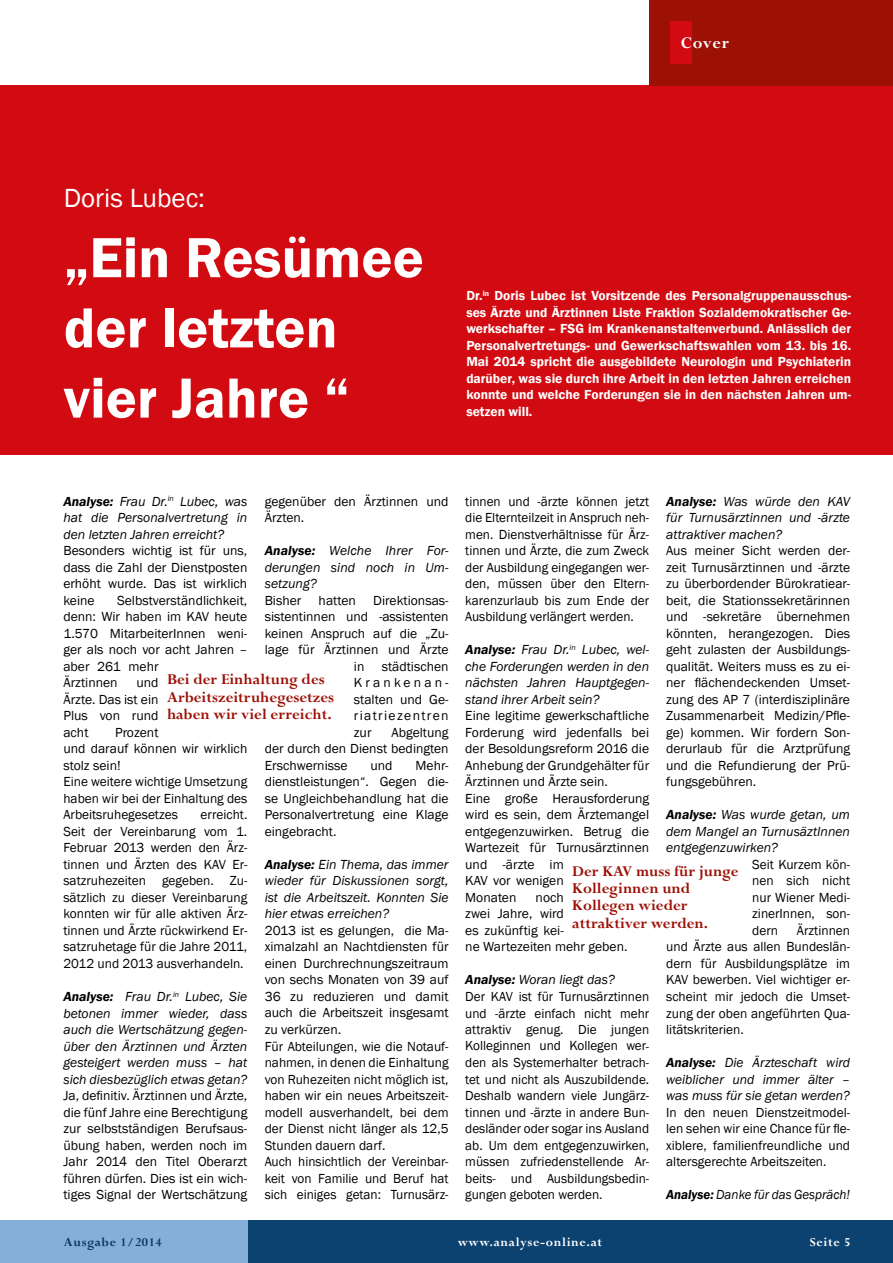
<style>
.page{position:relative;width:893px;height:1263px;background:#fff}
.page>*{position:absolute;margin:0;border:0;box-sizing:border-box;transform-origin:0 0}
.t1{font:600 58.5px/70.2px "Franklin Gothic";color:#fff}
.t2{font:27px "Franklin Gothic";color:#fff}
.t3{font:700 18px "Perpetua Std";letter-spacing:.04em;color:#fff}
.t4{font:700 16.5px/17.2px "Perpetua Std";color:#9c1006}
.t5{font:13.5px/16.5px "Franklin Gothic";color:#000;text-align:justify}
.t6{font:italic 13.5px/16.5px "Franklin Gothic";color:#000;text-align:justify}
.t7{font:600 13.5px/16.5px "Franklin Gothic";color:#fff;text-align:justify}
.t8{font:italic 13.5px "Franklin Gothic";color:#000;scale:.96 1}
.t9{font:700 13.5px "Perpetua Std";letter-spacing:.05em;color:#fff}
.t10{font:700 13.5px "Perpetua Std";letter-spacing:.05em;color:#0a375e}
.s1{font-weight:600}
.s2{font-weight:600;font-style:italic}
.s3{font-style:italic}
</style>
<div class="page">
<div style="left:0;top:1220px;width:893px;height:43px;background:#0c4270"></div>
<div style="left:0;top:1220px;width:248px;height:43px;background:#85aed9"></div>
<div style="left:0;top:85px;width:893px;height:370px;background:#d20a11"></div>
<div style="left:649px;top:0;width:244px;height:85px;background:#9c1006"></div>
<div style="left:671px;top:21px;width:21px;height:43px;background:#d20a11"></div>
<h3 class="t3" style="left:681px;top:33px;width:50px">Cover</h3>
<h2 class="t2" style="left:64px;top:181px;width:143px">Doris Lubec:</h2>
<h1 class="t1" style="left:64px;top:223px;width:362px">„Ein Resümee der letzten vier Jahre “</h1>
<p class="t7" style="left:466px;top:288px;width:386px">Dr.<sup>in</sup> Doris Lubec ist Vorsitzende des Personalgruppenausschus&shy;ses Ärzte und Ärztinnen Liste Fraktion Sozialdemokratischer Ge&shy;werkschafter – FSG im Krankenanstaltenverbund. Anlässlich der Personalvertretungs- und Gewerkschaftswahlen vom 13. bis 16.<br>Mai 2014 spricht die ausgebildete Neurologin und Psychiaterin darüber, was sie durch ihre Arbeit in den letzten Jahren erreichen konnte und welche Forderungen sie in den nächsten Jahren um&shy;setzen will.</p>
<p class="t5" style="left:265px;top:493px;width:185px">gegenüber den Ärztinnen und<br>Ärzten.</p>
<p class="t6" style="left:265px;top:543px;width:185px"><span class="s1">Analyse:</span> Welche Ihrer For&shy;derungen sind noch in Um&shy;setzung?</p>
<p class="t5" style="left:265px;top:592px;width:38px">Bisher</p>
<p class="t5" style="left:319px;top:592px;width:39px">hatten</p>
<p class="t5" style="left:373px;top:592px;width:77px">Direktionsas-</p>
<p class="t5" style="left:265px;top:609px;width:185px">sistentinnen und -assistenten</p>
<p class="t5" style="left:265px;top:625px;width:185px">keinen Anspruch auf die „Zu-</p>
<p class="t5" style="left:265px;top:642px;width:185px">lage für Ärztinnen und Ärzte</p>
<p class="t5" style="left:354px;top:658px;width:12px">in</p>
<p class="t6" style="left:63px;top:493px;width:185px"><span class="s1">Analyse:</span> Frau Dr.<sup>in</sup> Lubec, was hat die Personalvertretung in den letzten Jahren erreicht?</p>
<p class="t5" style="left:63px;top:543px;width:185px">Besonders wichtig ist für uns, dass die Zahl der Dienstposten erhöht wurde. Das ist wirklich keine</p>
<p class="t5" style="left:63px;top:592px;width:185px;text-align:left;text-indent:54px">Selbstverständlichkeit, denn: Wir haben im KAV heute<br>1.570 MitarbeiterInnen weni&shy;ger als noch vor acht Jahren – aber 261 mehr<br>Ärztinnen</p>
<p class="t5" style="left:354px;top:658px;width:96px;text-indent:28px">städtischen Krankenan&shy;stalten und Ge&shy;riatriezentren zur</p>
<p class="t4" style="left:167px;top:671px;width:169px">Bei der Einhaltung des<br>Arbeitszeitruhegesetzes haben wir viel erreicht.</p>
<p class="t5" style="left:63px;top:675px;width:97px;text-indent:73px">und Ärzte. Das ist ein Plus von rund acht</p>
<p class="t5" style="left:63px;top:724px;width:185px;text-align:left;text-indent:52px">Prozent<br>und darauf können wir wirklich stolz sein!<br>Eine weitere wichtige Umsetzung haben wir bei der Einhaltung des<br>Arbeitsruhegesetzes</p>
<p class="t5" style="left:265px;top:724px;width:185px;text-indent:127px">Abgeltung der durch den Dienst bedingten Erschwernisse</p>
<p class="t5" style="left:265px;top:757px;width:185px;text-indent:151px">Mehr&shy;dienstleistungen“. Gegen die&shy;se Ungleichbehandlung hat die Personalvertretung eine Klage eingebracht.</p>
<p class="t6" style="left:265px;top:856px;width:185px"><span class="s1">Analyse:</span> Ein Thema, das immer wieder für Diskussionen sorgt, ist die Arbeitszeit. Konnten Sie hier etwas erreichen?</p>
<p class="t5" style="left:265px;top:922px;width:185px;text-align:left">2013 ist es gelungen, die Ma&shy;ximalzahl an Nachtdiensten für einen Durchrechnungszeitraum von sechs Monaten von 39 auf<br>36 zu reduzieren und damit auch die Arbeitszeit insgesamt zu verkürzen.<br>Für Abteilungen, wie die Notauf&shy;nahmen, in denen die Einhaltung von Ruhezeiten nicht möglich ist, haben wir ein neues Arbeitszeit&shy;modell ausverhandelt, bei dem der Dienst nicht länger als 12,5<br>Stunden dauern darf.<br>Auch hinsichtlich der Vereinbar&shy;keit von Familie und Beruf hat sich einiges getan: Turnusärz-</p>
<p class="t5" style="left:370px;top:757px;width:24px">und</p>
<p class="t5" style="left:63px;top:807px;width:185px;text-indent:137px">erreicht.<br>Seit der Vereinbarung vom 1.<br>Februar 2013 werden den Ärz&shy;tinnen und Ärzten des KAV Er&shy;satzruhezeiten gegeben. Zu&shy;sätzlich zu dieser Vereinbarung konnten wir für alle aktiven Ärz&shy;tinnen und Ärzte rückwirkend Er&shy;satzruhetage für die Jahre 2011, 2012 und 2013 ausverhandeln.</p>
<p class="t6" style="left:63px;top:988px;width:185px"><span class="s1">Analyse:</span> Frau Dr.<sup>in</sup> Lubec, Sie betonen immer wieder, dass auch die Wertschätzung gegen&shy;über den Ärztinnen und Ärzten gesteigert werden muss – hat sich diesbezüglich etwas getan?</p>
<p class="t5" style="left:63px;top:1087px;width:185px">Ja, definitiv. Ärztinnen und Ärzte, die fünf Jahre eine Berechtigung zur selbstständigen Berufsaus&shy;übung haben, werden noch im Jahr 2014 den Titel Oberarzt führen dürfen. Dies ist ein wich&shy;tiges Signal der Wertschätzung</p>
<p class="t5" style="left:465px;top:493px;width:185px">tinnen und -ärzte können jetzt die Elternteilzeit in Anspruch neh&shy;men. Dienstverhältnisse für Ärz&shy;tinnen und Ärzte, die zum Zweck der Ausbildung eingegangen wer&shy;den, müssen über den Eltern&shy;karenzurlaub bis zum Ende der Ausbildung verlängert werden.</p>
<p class="t6" style="left:465px;top:642px;width:185px"><span class="s1">Analyse:</span> Frau Dr.<sup>in</sup> Lubec, wel&shy;che Forderungen werden in den nächsten Jahren Hauptgegen&shy;stand ihrer Arbeit sein?</p>
<p class="t5" style="left:465px;top:708px;width:185px;text-align:left">Eine legitime gewerkschaftliche<br>Forderung wird jedenfalls bei der Besoldungsreform 2016 die<br>Anhebung der Grundgehälter für<br>Ärztinnen und Ärzte sein.<br>Eine große Herausforderung wird es sein, dem Ärztemangel entgegenzuwirken. Betrug die<br>Wartezeit für Turnusärztinnen und -ärzte im<br>KAV vor wenigen<br>Monaten</p>
<p class="t6" style="left:666px;top:493px;width:185px"><span class="s1">Analyse:</span> Was würde den KAV für Turnusärztinnen und -ärzte attraktiver machen?</p>
<p class="t5" style="left:666px;top:543px;width:185px">Aus meiner Sicht werden der&shy;zeit Turnusärztinnen und -ärzte zu überbordender Bürokratiear&shy;beit, die Stationssekretärinnen und -sekretäre übernehmen könnten, herangezogen. Dies geht zulasten der Ausbildungs&shy;qualität. Weiters muss es zu ei&shy;ner flächendeckenden Umset&shy;zung des AP 7 (interdisziplinäre Zusammenarbeit Medizin/Pfle&shy;ge) kommen. Wir fordern Son&shy;derurlaub für die Arztprüfung und die Refundierung der Prü&shy;fungsgebühren.</p>
<p class="t6" style="left:666px;top:807px;width:185px"><span class="s1">Analyse:</span> Was wurde getan, um dem Mangel an TurnusäztInnen entgegenzuwirken?</p>
<p class="t5" style="left:752px;top:856px;width:99px">Seit Kurzem kön&shy;nen sich nicht nur Wiener Medi&shy;zinerInnen, son&shy;dern</p>
<p class="t4" style="left:572px;top:863px;width:168px">Der KAV muss für junge<br>Kolleginnen und<br>Kollegen wieder attraktiver werden.</p>
<p class="t5" style="left:465px;top:889px;width:164px;text-align:left;text-indent:70px">noch<br>zwei Jahre, wird<br>es zukünftig kei-<br>ne Wartezeiten mehr geben.</p>
<p class="t5" style="left:465px;top:972px;width:185px;text-align:left"><span class="s2">Analyse:</span> <span class="s3">Woran liegt das?<br></span>Der KAV ist für Turnusärztinnen und -ärzte einfach nicht mehr attraktiv genug. Die jungen<br>Kolleginnen und Kollegen wer&shy;den als Systemerhalter betrach&shy;tet und nicht als Auszubildende.<br>Deshalb wandern viele Jungärz&shy;tinnen und -ärzte in andere Bun&shy;desländer oder sogar ins Ausland ab. Um dem entgegenzuwirken, müssen zufriedenstellende Ar&shy;beits- und Ausbildungsbedin&shy;gungen geboten werden.</p>
<p class="t5" style="left:666px;top:922px;width:185px;text-indent:131px">Ärztinnen und Ärzte aus allen Bundeslän&shy;dern für Ausbildungsplätze im KAV bewerben. Viel wichtiger er&shy;scheint mir jedoch die Umset&shy;zung der oben angeführten Qua&shy;litätskriterien.</p>
<p class="t6" style="left:666px;top:1054px;width:185px"><span class="s1">Analyse:</span> Die Ärzteschaft wird weiblicher und immer älter – was muss für sie getan werden?</p>
<p class="t5" style="left:666px;top:1104px;width:185px">In den neuen Dienstzeitmodel&shy;len sehen wir eine Chance für fle&shy;xiblere, familienfreundliche und altersgerechte Arbeitszeiten.</p>
<p class="t8" style="left:666px;top:1186px;width:193px"><span class="s1">Analyse:</span> Danke für das Gespräch!</p>
<p class="t10" style="left:64px;top:1235px;width:100px">Ausgabe 1/2014</p>
<p class="t9" style="left:458px;top:1235px;width:146px">www.analyse-online.at</p>
<p class="t9" style="left:810px;top:1235px;width:42px">Seite 5</p>
</div>
